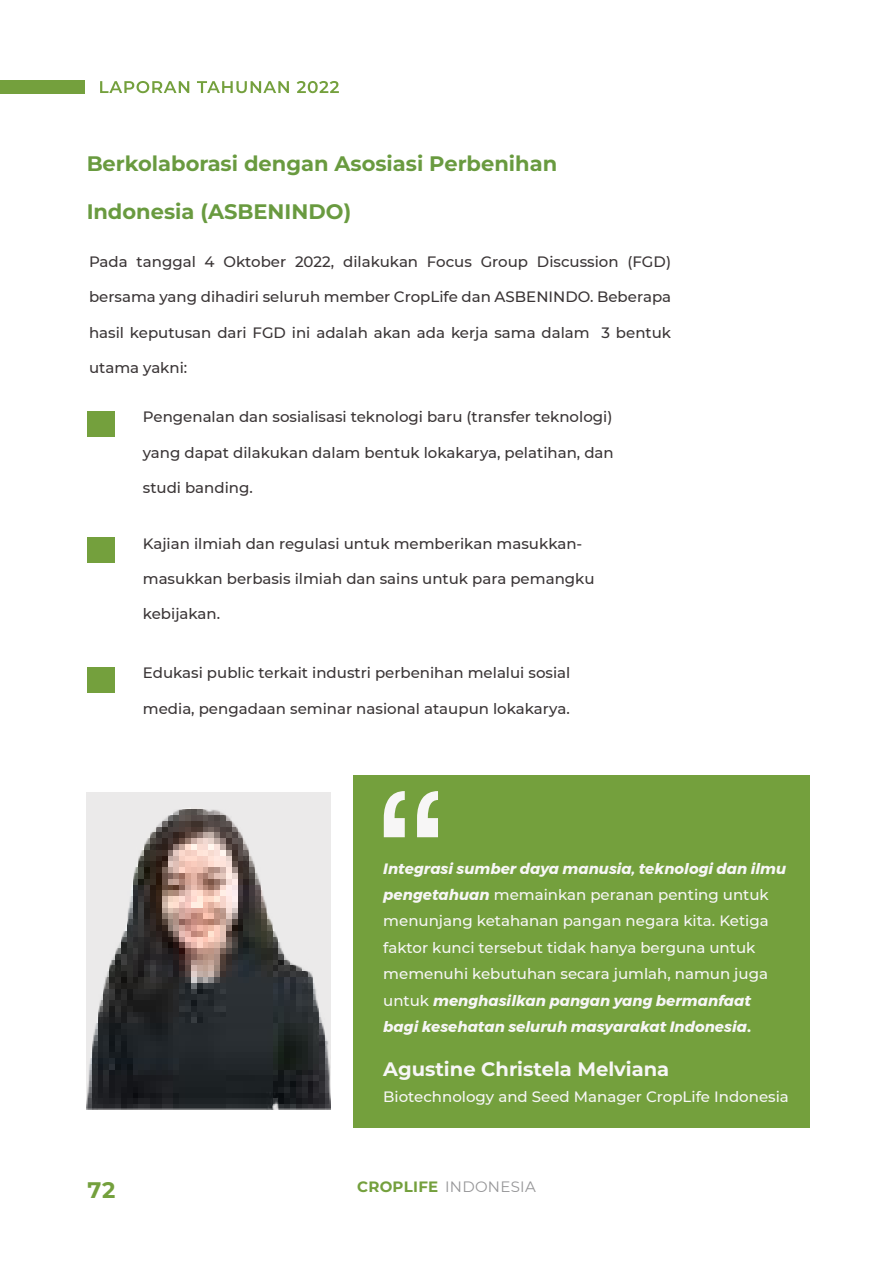
<style>
.page{position:relative;width:893px;height:1263px;background:#fff}
.page>*{position:absolute;margin:0;border:0;box-sizing:border-box;transform-origin:0 0}
.t1{font:700 22.5px "Montserrat";color:#74a03d}
.t2{font:700 21px "Montserrat";color:#5f9433}
.t3{font:700 19.5px "Montserrat";color:#f7f6f6}
.t4{font:500 15px "Montserrat";color:#3a3536}
.t5{font:500 15px/26.4px "Montserrat";color:#f7f6f6}
.t6{font:15px "Montserrat";letter-spacing:.02em;color:#969698}
.s1{font-weight:700;font-style:italic}
.s2{font-weight:700}
.s3{font-weight:700;color:#74a03d}
</style>
<div class="page">
<div style="left:353px;top:775px;width:457px;height:352px;background:#74a03d"></div>
<svg style="left:417px;top:791px;width:21px;height:46px"></svg>
<svg style="left:384px;top:791px;width:21px;height:46px"></svg>
<div style="left:87px;top:411px;width:28px;height:25px;background:#74a03d"></div>
<div style="left:87px;top:537px;width:28px;height:26px;background:#74a03d"></div>
<div style="left:87px;top:667px;width:28px;height:25px;background:#74a03d"></div>
<img style="left:86px;top:792px;width:245px;height:318px">
<div style="left:0;top:81px;width:84px;height:13px;background:#74a03d"></div>
<svg style="left:100px;top:81px;width:89px;height:12px"></svg>
<svg style="left:197px;top:81px;width:92px;height:12px"></svg>
<svg style="left:297px;top:81px;width:42px;height:12px"></svg>
<h2 class="t2" style="left:86px;top:150px;width:472px">Berkolaborasi dengan Asosiasi Perbenihan</h2>
<h2 class="t2" style="left:86px;top:198px;width:266px">Indonesia (ASBENINDO)</h2>
<p class="t4" style="left:89px;top:251px;width:584px">Pada tanggal 4 Oktober 2022, dilakukan Focus Group Discussion (FGD)</p>
<p class="t4" style="left:89px;top:286px;width:584px">bersama yang dihadiri seluruh member CropLife dan ASBENINDO. Beberapa</p>
<p class="t4" style="left:89px;top:322px;width:584px">hasil keputusan dari FGD ini adalah akan ada kerja sama dalam 3 bentuk</p>
<p class="t4" style="left:89px;top:357px;width:100px">utama yakni:</p>
<p class="t4" style="left:143px;top:406px;width:471px">Pengenalan dan sosialisasi teknologi baru (transfer teknologi)</p>
<p class="t4" style="left:143px;top:442px;width:472px">yang dapat dilakukan dalam bentuk lokakarya, pelatihan, dan</p>
<p class="t4" style="left:143px;top:477px;width:112px">studi banding.</p>
<p class="t4" style="left:143px;top:533px;width:441px">Kajian ilmiah dan regulasi untuk memberikan masukkan-</p>
<p class="t4" style="left:143px;top:568px;width:453px">masukkan berbasis ilmiah dan sains untuk para pemangku</p>
<p class="t4" style="left:143px;top:604px;width:79px">kebijakan.</p>
<p class="t4" style="left:143px;top:662px;width:429px">Edukasi public terkait industri perbenihan melalui sosial</p>
<p class="t4" style="left:143px;top:698px;width:428px">media, pengadaan seminar nasional ataupun lokakarya.</p>
<h1 class="t1" style="left:87px;top:1175px;width:30px">72</h1>
<p class="t5" style="left:383px;top:854px;width:404px"><span class="s1">Integrasi sumber daya manusia, teknologi dan ilmu pengetahuan</span> memainkan peranan penting untuk menunjang ketahanan pangan negara kita. Ketiga faktor kunci tersebut tidak hanya berguna untuk memenuhi kebutuhan secara jumlah, namun juga untuk <span class="s1">menghasilkan pangan yang bermanfaat bagi kesehatan seluruh masyarakat Indonesia</span><span class="s2">.</span></p>
<h3 class="t3" style="left:383px;top:1056px;width:288px">Agustine Christela Melviana</h3>
<p class="t5" style="left:383px;top:1083px;width:407px">Biotechnology and Seed Manager CropLife Indonesia</p>
<p class="t6" style="left:357px;top:1177px;width:180px"><span class="s3">CROPLIFE</span> INDONESIA</p>
</div>
